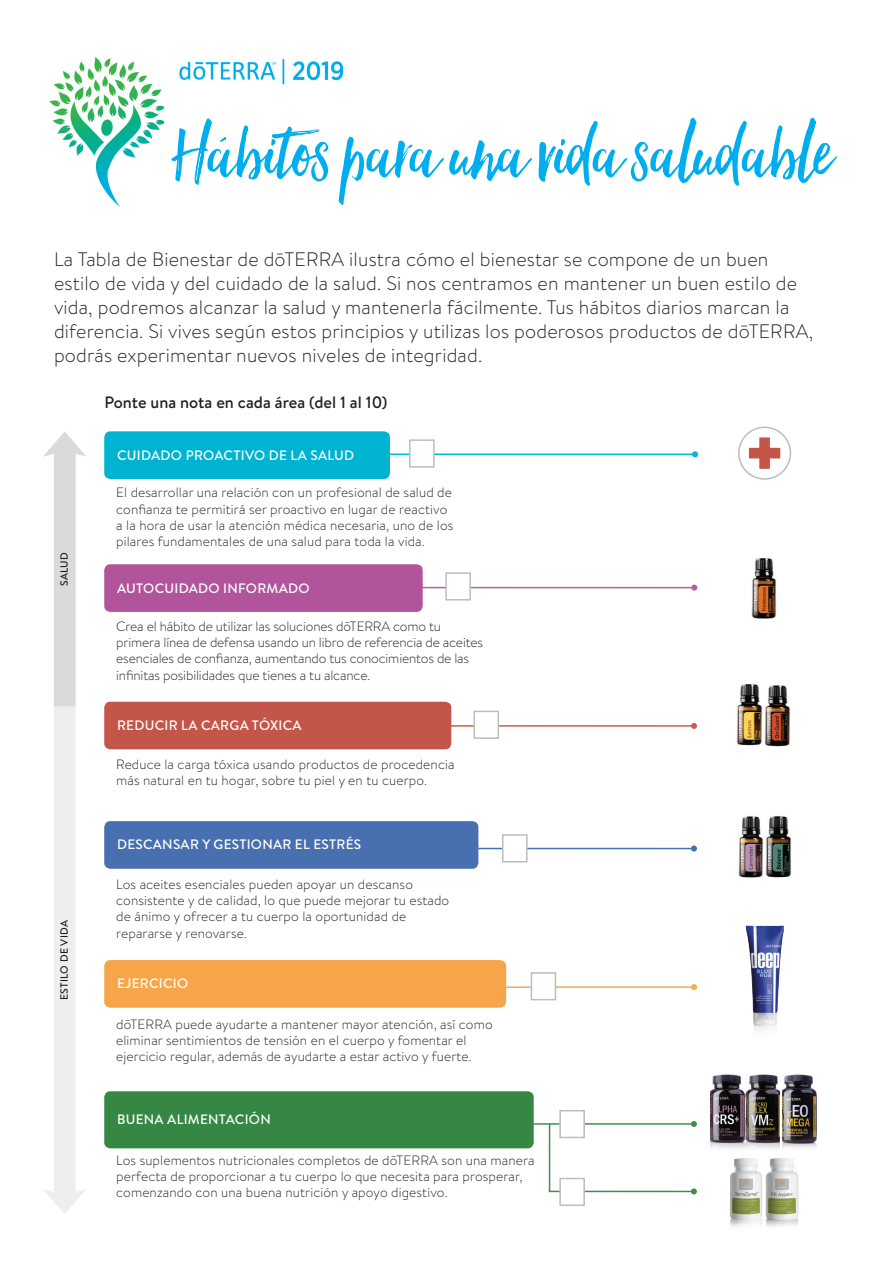
<style>
.page{position:relative;width:893px;height:1263px;background:#fff}
.page>*{position:absolute;margin:0;border:0;box-sizing:border-box;transform-origin:0 0}
.t1{font:96px "Hello Beautiful";letter-spacing:-.01em;color:#00aeef}
.t2{font:300 19.5px/24px "Brandon Text";letter-spacing:.01em;color:#231f20}
.t3{font:500 16.5px "Brandon Text";color:#231f20}
.t4{font:500 13.65px "Brandon Text";letter-spacing:.02em;color:#fff}
.t5{font:300 13.5px/16.2px "Brandon Text";letter-spacing:.01em;color:#231f20}
.t6{font:300 13.5px/16.2px "Brandon Text";letter-spacing:-.01em;color:#231f20}
.t7{font:500 10.5px "Brandon Text";letter-spacing:.02em;color:#231f20}
</style>
<div class="page">
<hr style="left:284px;top:848px;width:410px;height:1px;background:#4870b1">
<svg style="left:691px;top:845px;width:6px;height:6px"></svg>
<hr style="left:549px;top:1191px;width:145px;height:1px;background:#458c4b">
<svg style="left:691px;top:1188px;width:6px;height:6px"></svg>
<hr style="left:283px;top:1123px;width:411px;height:2px;background:#458c4b">
<svg style="left:691px;top:1121px;width:6px;height:6px"></svg>
<hr style="left:285px;top:453px;width:410px;height:2px;background:#00b6d3">
<svg style="left:692px;top:451px;width:6px;height:6px"></svg>
<hr style="left:284px;top:587px;width:410px;height:1px;background:#b55fa1">
<svg style="left:691px;top:585px;width:6px;height:6px"></svg>
<hr style="left:284px;top:725px;width:410px;height:2px;background:#c65d50">
<svg style="left:691px;top:723px;width:6px;height:6px"></svg>
<svg style="left:506px;top:984px;width:191px;height:6px"></svg>
<hr style="left:549px;top:1124px;width:1px;height:68px;background:#458c4b">
<div style="left:559px;top:1178px;width:26px;height:28px;background:#fff;border:2px solid #bcbdc0"></div>
<img style="left:710px;top:1074px;width:70px;height:75px">
<img style="left:782px;top:1074px;width:34px;height:74px">
<img style="left:730px;top:1158px;width:69px;height:69px">
<img style="left:179px;top:59px;width:165px;height:26px">
<img style="left:49px;top:57px;width:114px;height:149px">
<svg style="left:43px;top:431px;width:43px;height:783px"></svg>
<div style="left:104px;top:431px;width:286px;height:48px;background:#00b3d1;border-radius:6px"></div>
<div style="left:409px;top:439px;width:26px;height:29px;background:#fff;border:2px solid #bcbdc0"></div>
<div style="left:104px;top:564px;width:319px;height:48px;background:#b2549b;border-radius:6px"></div>
<div style="left:445px;top:572px;width:26px;height:28px;background:#fff;border:2px solid #bcbdc0"></div>
<div style="left:104px;top:702px;width:347px;height:47px;background:#c35549;border-radius:6px"></div>
<div style="left:473px;top:711px;width:26px;height:28px;background:#fff;border:2px solid #bcbdc0"></div>
<div style="left:104px;top:821px;width:374px;height:48px;background:#4870b1;border-radius:6px"></div>
<div style="left:502px;top:834px;width:26px;height:28px;background:#fff;border:2px solid #bcbdc0"></div>
<div style="left:104px;top:960px;width:402px;height:48px;background:#f6a648;border-radius:6px"></div>
<div style="left:531px;top:972px;width:25px;height:28px;background:#fff;border:2px solid #bcbdc0"></div>
<div style="left:104px;top:1091px;width:430px;height:57px;background:#368743;border-radius:6px"></div>
<div style="left:559px;top:1110px;width:26px;height:28px;background:#fff;border:2px solid #bcbdc0"></div>
<img style="left:751px;top:558px;width:26px;height:61px">
<img style="left:746px;top:925px;width:38px;height:106px">
<img style="left:765px;top:685px;width:25px;height:62px">
<img style="left:737px;top:684px;width:25px;height:62px">
<img style="left:738px;top:816px;width:25px;height:62px">
<img style="left:766px;top:816px;width:25px;height:62px">
<div style="left:738px;top:427px;width:53px;height:53px;border:2px solid #bcbdc0;border-radius:50%"></div>
<div style="left:749px;top:448px;width:31px;height:10px;background:#c35549"></div>
<div style="left:759px;top:437px;width:11px;height:32px;background:#c35549"></div>
<h1 class="t1" style="left:173px;top:98px;width:661px">Hábitos para una vida saludable</h1>
<p class="t2" style="left:54px;top:246px;width:760px">La Tabla de Bienestar de dōTERRA ilustra cómo el bienestar se compone de un buen estilo de vida y del cuidado de la salud. Si nos centramos en mantener un buen estilo de vida, podremos alcanzar la salud y mantenerla fácilmente. Tus hábitos diarios marcan la diferencia. Si vives según estos principios y utilizas los poderosos productos de dōTERRA, podrás experimentar nuevos niveles de integridad.</p>
<p class="t3" style="left:104px;top:390px;width:285px">Ponte una nota en cada área (del 1 al 10)</p>
<p class="t4" style="left:117px;top:445px;width:239px">CUIDADO PROACTIVO DE LA SALUD</p>
<p class="t7" style="left:57px;top:586px;width:35px;rotate:-90deg">SALUD</p>
<p class="t7" style="left:57px;top:1000px;width:81px;rotate:-90deg">ESTILO DE VIDA</p>
<p class="t5" style="left:116px;top:484px;width:339px">El desarrollar una relación con un profesional de salud de confianza te permitirá ser proactivo en lugar de reactivo a la hora de usar la atención médica necesaria, uno de los pilares fundamentales de una salud para toda la vida.</p>
<p class="t4" style="left:117px;top:578px;width:194px">AUTOCUIDADO INFORMADO</p>
<p class="t6" style="left:116px;top:618px;width:368px">Crea el hábito de utilizar las soluciones dōTERRA como tu primera línea de defensa usando un libro de referencia de aceites esenciales de confianza, aumentando tus conocimientos de las infinitas posibilidades que tienes a tu alcance.</p>
<p class="t4" style="left:117px;top:716px;width:186px">REDUCIR LA CARGA TÓXICA</p>
<p class="t5" style="left:116px;top:756px;width:340px">Reduce la carga tóxica usando productos de procedencia más natural en tu hogar, sobre tu piel y en tu cuerpo.</p>
<p class="t4" style="left:117px;top:835px;width:246px">DESCANSAR Y GESTIONAR EL ESTRÉS</p>
<p class="t5" style="left:116px;top:876px;width:335px">Los aceites esenciales pueden apoyar un descanso consistente y de calidad, lo que puede mejorar tu estado de ánimo y ofrecer a tu cuerpo la oportunidad de repararse y renovarse.</p>
<p class="t4" style="left:117px;top:974px;width:73px">EJERCICIO</p>
<p class="t5" style="left:116px;top:1015px;width:378px">dōTERRA puede ayudarte a mantener mayor atención, así como eliminar sentimientos de tensión en el cuerpo y fomentar el ejercicio regular, además de ayudarte a estar activo y fuerte.</p>
<p class="t4" style="left:117px;top:1110px;width:155px">BUENA ALIMENTACIÓN</p>
<p class="t5" style="left:116px;top:1152px;width:420px">Los suplementos nutricionales completos de dōTERRA son una manera perfecta de proporcionar a tu cuerpo lo que necesita para prosperar, comenzando con una buena nutrición y apoyo digestivo.</p>
</div>
